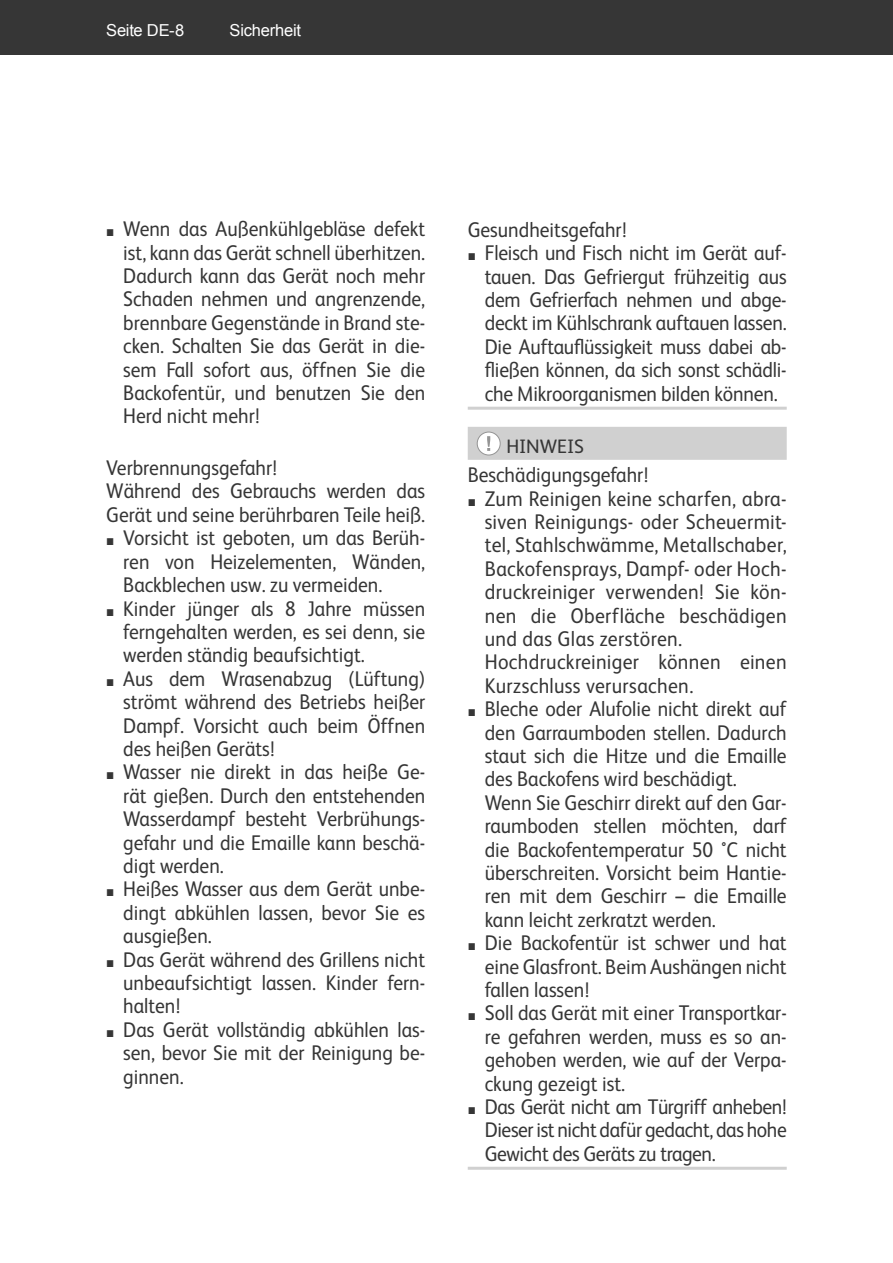
<style>
.page{position:relative;width:893px;height:1263px;background:#fff}
.page>*{position:absolute;margin:0;border:0;box-sizing:border-box;transform-origin:0 0}
.t1{font:21.3px/23.4px "FS Albert";color:#363636;text-align:justify;scale:.92 1}
.t2{font:21.3px/23.4px "FS Albert";color:#363636;scale:.93 1}
.t3{font:19.5px "FS Albert";letter-spacing:-.005em;color:#363636}
.t4{font:16.5px "Arial";letter-spacing:-.015em;color:#fff}
.s1{font-family:"Arial";font-size:14.7px}
</style>
<div class="page">
<div style="left:0;top:0;width:893px;height:54px;background:#363636"></div>
<hr style="left:468px;top:407px;width:319px;height:3px;background:#d0d0d0">
<div style="left:468px;top:427px;width:319px;height:33px;background:#d0d0d0"></div>
<hr style="left:468px;top:1167px;width:319px;height:3px;background:#d0d0d0">
<div style="left:477px;top:432px;width:23px;height:23px;background:#fff;border-radius:50%"></div>
<div style="left:477px;top:432px;width:23px;height:23px;border:1px solid #949494;border-radius:50%"></div>
<svg style="left:487px;top:436px;width:3px;height:15px"></svg>
<p class="t4" style="left:106px;top:22px;width:80px">Seite DE-8</p>
<p class="t4" style="left:230px;top:22px;width:73px">Sicherheit</p>
<p class="t1" style="left:123px;top:219px;width:330px;text-indent:-17px"><span class="s1">■</span> Wenn das Außenkühlgebläse defekt ist, kann das Gerät schnell überhitzen.<br>Dadurch kann das Gerät noch mehr Schaden nehmen und angrenzende, brennbare Gegenstände in Brand ste&shy;cken. Schalten Sie das Gerät in die&shy;sem Fall sofort aus, öffnen Sie die Backofentür, und benutzen Sie den Herd nicht mehr!</p>
<p class="t1" style="left:106px;top:458px;width:348px;text-align:left">Verbrennungsgefahr!<br>Während des Gebrauchs werden das<br>Gerät und seine berührbaren Teile heiß.</p>
<p class="t1" style="left:123px;top:528px;width:330px;text-indent:-17px"><span class="s1">■</span> Vorsicht ist geboten, um das Berüh&shy;ren von Heizelementen, Wänden, Backblechen usw. zu vermeiden.</p>
<p class="t1" style="left:123px;top:598px;width:330px;text-indent:-17px"><span class="s1">■</span> Kinder jünger als 8 Jahre müssen ferngehalten werden, es sei denn, sie werden ständig beaufsichtigt.</p>
<p class="t1" style="left:123px;top:668px;width:330px;text-indent:-17px"><span class="s1">■</span> Aus dem Wrasen abzug (Lüftung) strömt während des Betriebs heißer Dampf. Vor sicht auch beim Öff nen des hei ßen Geräts!</p>
<p class="t1" style="left:123px;top:762px;width:330px;text-indent:-17px"><span class="s1">■</span> Wasser nie direkt in das heiße Ge&shy;rät gießen. Durch den entstehenden Wasserdampf besteht Verbrühungs&shy;gefahr und die Emaille kann beschä&shy;digt werden.</p>
<p class="t1" style="left:123px;top:879px;width:330px;text-indent:-17px"><span class="s1">■</span> Heißes Wasser aus dem Gerät unbe&shy;dingt abkühlen lassen, bevor Sie es ausgießen.</p>
<p class="t1" style="left:123px;top:949px;width:330px;text-indent:-17px"><span class="s1">■</span> Das Gerät während des Grillens nicht unbe auf sichtigt lassen. Kin der fern&shy;halten!</p>
<p class="t1" style="left:123px;top:1019px;width:330px;text-indent:-17px"><span class="s1">■</span> Das Gerät vollständig abkühlen las&shy;sen, bevor Sie mit der Reinigung be&shy;ginnen.</p>
<p class="t1" style="left:468px;top:220px;width:174px">Gesundheitsgefahr!</p>
<p class="t1" style="left:485px;top:243px;width:330px;text-indent:-17px"><span class="s1">■</span> Fleisch und Fisch nicht im Gerät auf&shy;tauen. Das Gefriergut frühzeitig aus dem Gefrierfach nehmen und abge&shy;deckt im Kühlschrank auftauen lassen.<br>Die Auf tau flüs sig keit muss dabei ab&shy;fließen können, da sich sonst schädli&shy;che Mikroorganismen bilden können.</p>
<p class="t3" style="left:506px;top:439px;width:79px">HINWEIS</p>
<p class="t1" style="left:468px;top:465px;width:198px">Beschädigungsgefahr!</p>
<p class="t2" style="left:485px;top:488px;width:326px;text-indent:-17px"><span class="s1">■</span> Zum Reinigen keine scharfen, abra&shy;siven Reini gungs- oder Scheu er mit&shy;tel, Stahl schwäm me, Metall schaber, Backofensprays, Dampf- oder Hoch&shy;druckreiniger ver wen den! Sie kön&shy;nen die Oberfläche beschädigen und das Glas zerstören.<br>Hochdruckreiniger können einen Kurzschluss verursachen.</p>
<p class="t1" style="left:485px;top:699px;width:330px;text-align:left;text-indent:-17px"><span class="s1">■</span> Ble che oder Alufolie nicht di rekt auf den Garraumboden stellen. Da durch staut sich die Hitze und die Emaille des Back ofens wird beschädigt.<br>Wenn Sie Geschirr direkt auf den Gar&shy;raumboden stellen möchten, darf die Backofentemperatur 50 °C nicht überschreiten. Vorsicht beim Hantie&shy;ren mit dem Geschirr – die Emaille kann leicht zerkratzt werden.</p>
<p class="t1" style="left:485px;top:933px;width:330px;text-indent:-17px"><span class="s1">■</span> Die Backofentür ist schwer und hat eine Glas front. Beim Aushängen nicht fallen lassen!</p>
<p class="t1" style="left:485px;top:1003px;width:330px;text-indent:-17px"><span class="s1">■</span> Soll das Gerät mit einer Transportkar&shy;re gefahren werden, muss es so an&shy;gehoben werden, wie auf der Verpa&shy;ckung gezeigt ist.</p>
<p class="t1" style="left:485px;top:1097px;width:330px;text-indent:-17px"><span class="s1">■</span> Das Gerät nicht am Türgriff anheben!<br>Dieser ist nicht dafür gedacht, das hohe Gewicht des Geräts zu tragen.</p>
</div>
